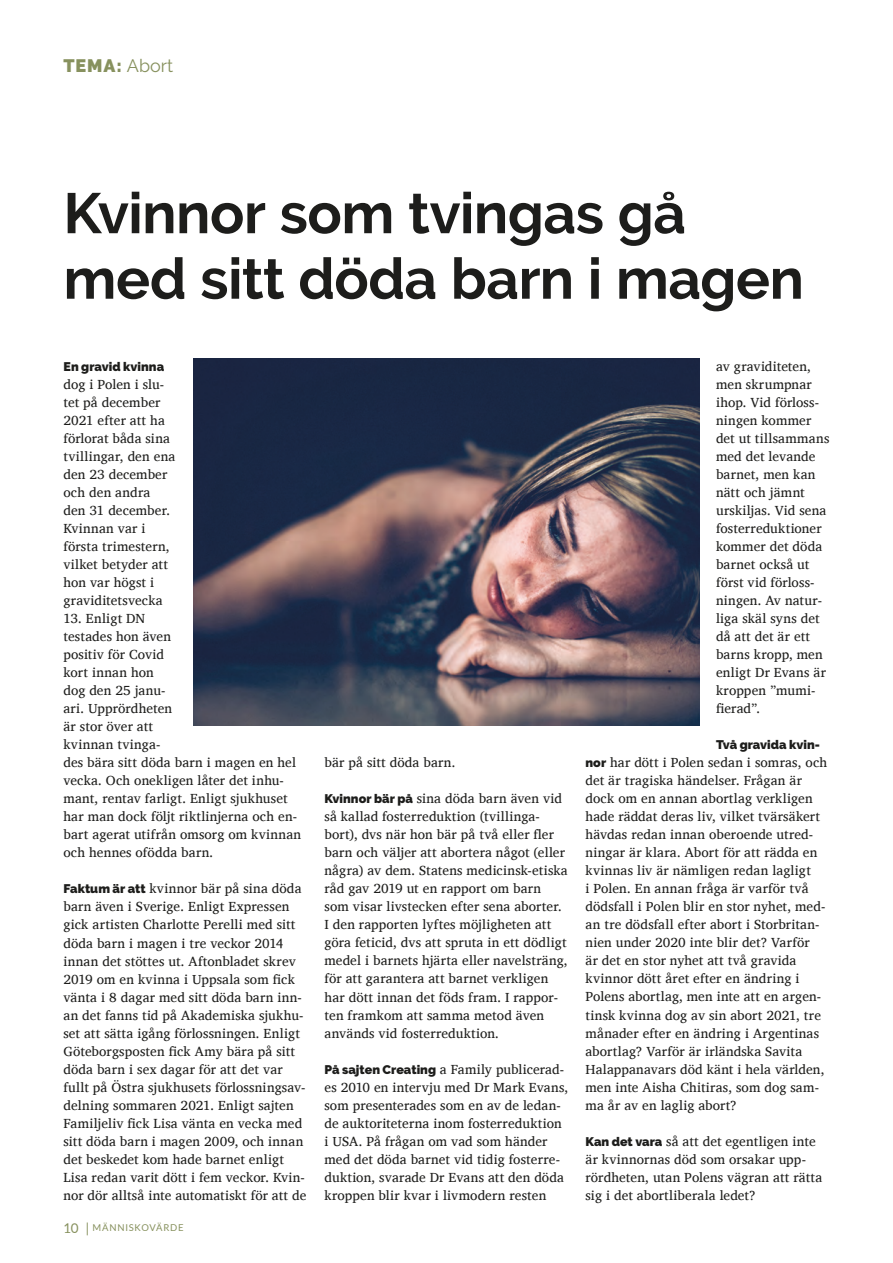
<style>
.page{position:relative;width:893px;height:1263px;background:#fff}
.page>*{position:absolute;margin:0;border:0;box-sizing:border-box;transform-origin:0 0}
._04_Rubrik{font:700 56.85px/65.4px "Raleway";letter-spacing:-.01em;color:#1d1d1b}
.t1{font:900 18px "Raleway";color:#87915e}
._02_Bröd_-_ej_indrag{font:13.5px/18px "Charis SIL";letter-spacing:.01em;color:#1d1d1b}
._02_Bröd_-_ej_indrag-2{font:900 12.45px "Raleway";letter-spacing:.005em;color:#1d1d1b}
.t2{font:9.45px "Lato";letter-spacing:.08em;color:#87915e}
.s1{font-weight:400}
.s2{font-family:"Raleway";font-weight:900;font-size:12.45px}
.s3{font-size:13.5px}
</style>
<div class="page">
<img style="left:194px;top:358px;width:504px;height:367px">
<p class="t1" style="left:63px;top:55px;width:111px">TEMA: <span class="s1">Abort</span></p>
<p class="_04_Rubrik" style="left:63px;top:181px;width:741px">Kvinnor som tvingas gå med sitt döda barn i magen</p>
<p class="_02_Bröd_-_ej_indrag-2" style="left:63px;top:359px;width:102px">En gravid kvinna</p>
<p class="_02_Bröd_-_ej_indrag" style="left:63px;top:375px;width:113px">dog i Polen i slu&shy;tet på december<br>2021 efter att ha förlorat båda sina tvillingar, den ena den 23 december och den andra den 31 december.<br>Kvinnan var i första trimestern, vilket betyder att hon var högst i graviditetsvecka</p>
<p class="_02_Bröd_-_ej_indrag" style="left:63px;top:609px;width:239px">13. Enligt DN<br>testades hon även<br>positiv för Covid<br>kort innan hon<br>dog den 25 janu-<br>ari. Upprördheten<br>är stor över att<br>kvinnan tvinga-<br>des bära sitt döda barn i magen en hel vecka. Och onekligen låter det inhu&shy;mant, rentav farligt. Enligt sjukhuset har man dock följt riktlinjerna och en&shy;bart agerat utifrån omsorg om kvinnan och hennes ofödda barn.</p>
<p class="_02_Bröd_-_ej_indrag" style="left:63px;top:879px;width:244px"><span class="s2">Faktum är att</span> kvinnor bär på sina döda barn även i Sverige. Enligt Expressen gick artisten Charlotte Perelli med sitt döda barn i magen i tre veckor 2014 innan det stöttes ut. Aftonbladet skrev 2019 om en kvinna i Uppsala som fick vänta i 8 dagar med sitt döda barn inn&shy;an det fanns tid på Akademiska sjukhu&shy;set att sätta igång förlossningen. Enligt Göteborgsposten fick Amy bära på sitt döda barn i sex dagar för att det var fullt på Östra sjukhusets förlossningsav&shy;delning sommaren 2021. Enligt sajten Familjeliv fick Lisa vänta en vecka med sitt döda barn i magen 2009, och innan det beskedet kom hade barnet enligt Lisa redan varit dött i fem veckor. Kvin&shy;nor dör alltså inte automatiskt för att de</p>
<p class="t2" style="left:63px;top:1220px;width:122px"><span class="s3">10</span> <span class="s3">|</span> MÄNNISKOVÄRDE</p>
<p class="_02_Bröd_-_ej_indrag" style="left:324px;top:753px;width:132px">bär på sitt döda barn.</p>
<p class="_02_Bröd_-_ej_indrag" style="left:324px;top:789px;width:245px"><span class="s2">Kvinnor bär på</span> sina döda barn även vid så kallad fosterreduktion (tvillinga&shy;bort), dvs när hon bär på två eller fler barn och väljer att abortera något (eller några) av dem. Statens medicinsk-etiska råd gav 2019 ut en rapport om barn som visar livstecken efter sena aborter.<br>I den rapporten lyftes möjligheten att göra feticid, dvs att spruta in ett dödligt medel i barnets hjärta eller navelsträng, för att garantera att barnet verkligen har dött innan det föds fram. I rappor&shy;ten framkom att samma metod även används vid fosterreduktion.</p>
<p class="_02_Bröd_-_ej_indrag" style="left:324px;top:1059px;width:245px"><span class="s2">På sajten Creating</span> a Family publicerad&shy;es 2010 en intervju med Dr Mark Evans, som presenterades som en av de ledan&shy;de auktoriteterna inom fosterreduktion i USA. På frågan om vad som händer med det döda barnet vid tidig fosterre&shy;duktion, svarade Dr Evans att den döda kroppen blir kvar i livmodern resten</p>
<p class="_02_Bröd_-_ej_indrag" style="left:715px;top:357px;width:115px">av graviditeten, men skrumpnar ihop. Vid förloss&shy;ningen kommer det ut tillsammans med det levande barnet, men kan nätt och jämnt urskiljas. Vid sena fosterreduktioner kommer det döda barnet också ut först vid förloss&shy;ningen. Av natur&shy;liga skäl syns det då att det är ett barns kropp, men enligt Dr Evans är kroppen ”mumi&shy;fierad”.</p>
<p class="_02_Bröd_-_ej_indrag-2" style="left:715px;top:737px;width:105px">Två gravida kvin-</p>
<p class="_02_Bröd_-_ej_indrag" style="left:585px;top:753px;width:243px"><span class="s2">nor</span> har dött i Polen sedan i somras, och det är tragiska händelser. Frågan är dock om en annan abortlag verkligen hade räddat deras liv, vilket tvärsäkert hävdas redan innan oberoende utred&shy;ningar är klara. Abort för att rädda en kvinnas liv är nämligen redan lagligt<br>i Polen. En annan fråga är varför två dödsfall i Polen blir en stor nyhet, med&shy;an tre dödsfall efter abort i Storbritan&shy;nien under 2020 inte blir det? Varför<br>är det en stor nyhet att två gravida kvinnor dött året efter en ändring i Polens abortlag, men inte att en argen&shy;tinsk kvinna dog av sin abort 2021, tre månader efter en ändring i Argentinas abortlag? Varför är irländska Savita Halappanavars död känt i hela världen, men inte Aisha Chitiras, som dog sam&shy;ma år av en laglig abort?</p>
<p class="_02_Bröd_-_ej_indrag" style="left:585px;top:1131px;width:238px"><span class="s2">Kan det vara</span> så att det egentligen inte är kvinnornas död som orsakar upp&shy;rördheten, utan Polens vägran att rätta sig i det abortliberala ledet?</p>
</div>
